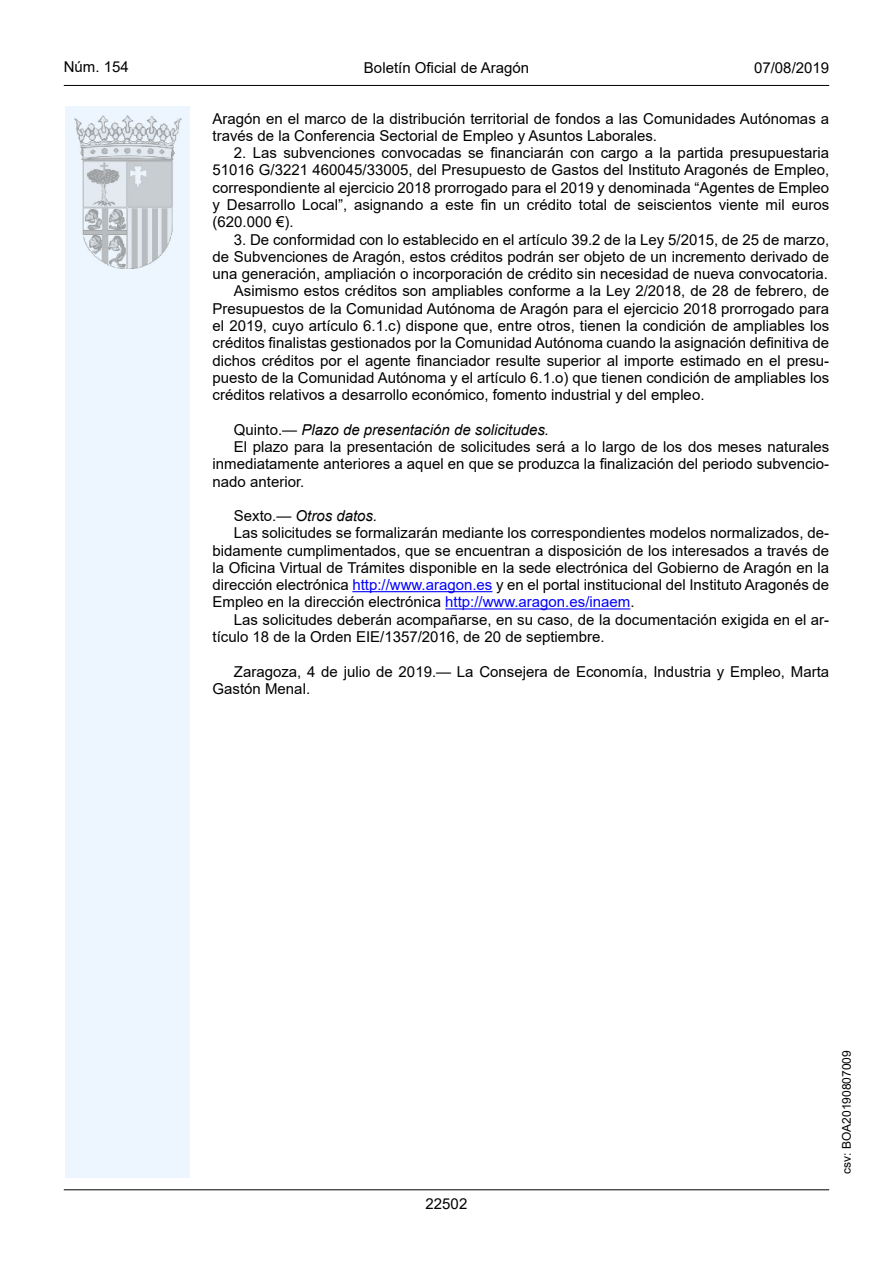
<style>
.page{position:relative;width:893px;height:1263px;background:#fff}
.page>*{position:absolute;margin:0;border:0;box-sizing:border-box;transform-origin:0 0}
.inicio_de_parrafo{font:15px/17.2px "Arial";color:#000;text-align:justify}
.inicio_de_parrafo-2{font:italic 15px "Arial";color:#000}
.estilo_head-c{font:15px "Arial";color:#000}
.estilo_head-d{font:15px "Arial MT2";color:#000}
.estilo_head-i{font:15px "Arial MT2";color:#000}
.numero_pagina{font:15px "Arial MT2";color:#000}
.estilo_head-i-2{font:12px "Arial MT2";color:#000}
.s1{font-style:normal}
.s2{color:#0200fa}
.s3{font-family:"Arial MT2"}
</style>
<div class="page">
<div style="left:65px;top:106px;width:125px;height:1072px;background:#edf6fe"></div>
<img style="left:75px;top:115px;width:106px;height:153px">
<hr style="left:64px;top:85px;width:765px;height:1px;background:#000">
<hr style="left:64px;top:1189px;width:765px;height:1px;background:#000">
<hr style="left:352px;top:591px;width:140px;height:1px;background:#0200fa">
<hr style="left:445px;top:608px;width:185px;height:1px;background:#0200fa">
<p class="estilo_head-i" style="left:64px;top:57px;width:67px">Núm. 154</p>
<p class="estilo_head-c" style="left:364px;top:57px;width:167px">Boletín Oficial de Aragón</p>
<p class="estilo_head-d" style="left:754px;top:57px;width:77px">07/08/2019</p>
<p class="inicio_de_parrafo" style="left:213px;top:110px;width:618px">Aragón en el marco de la distribución territorial de fondos a las Comunidades Autónomas a través de la Conferencia Sectorial de Empleo y Asuntos Laborales.</p>
<p class="inicio_de_parrafo" style="left:213px;top:144px;width:618px;text-indent:21px">2. Las subvenciones convocadas se financiarán con cargo a la partida presupuestaria 51016 G/3221 460045/33005, del Presupuesto de Gastos del Instituto Aragonés de Empleo, correspondiente al ejercicio 2018 prorrogado para el 2019 y denominada “Agentes de Empleo y Desarrollo Local”, asignando a este fin un crédito total de seiscientos viente mil euros (620.000 €).</p>
<p class="inicio_de_parrafo" style="left:213px;top:231px;width:618px;text-indent:21px">3. De conformidad con lo establecido en el artículo 39.2 de la Ley 5/2015, de 25 de marzo, de Subvenciones de Aragón, estos créditos podrán ser objeto de un incremento derivado de una generación, ampliación o incorporación de crédito sin necesidad de nueva convocatoria.</p>
<p class="inicio_de_parrafo" style="left:213px;top:282px;width:618px;text-indent:21px">Asimismo estos créditos son ampliables conforme a la Ley 2/2018, de 28 de febrero, de Presupuestos de la Comunidad Autónoma de Aragón para el ejercicio 2018 prorrogado para el 2019, cuyo artículo 6.1.c) dispone que, entre otros, tienen la condición de ampliables los créditos finalistas gestionados por la Comunidad Autónoma cuando la asignación definitiva de dichos créditos por el agente financiador resulte superior al importe estimado en el presu&shy;puesto de la Comunidad Autónoma y el artículo 6.1.o) que tienen condición de ampliables los créditos relativos a desarrollo económico, fomento industrial y del empleo.</p>
<p class="inicio_de_parrafo-2" style="left:234px;top:420px;width:317px"><span class="s1">Quinto.—</span> Plazo de presentación de solicitudes.</p>
<p class="inicio_de_parrafo" style="left:213px;top:438px;width:618px;text-indent:21px">El plazo para la presentación de solicitudes será a lo largo de los dos meses naturales inmediatamente anteriores a aquel en que se produzca la finalización del periodo subvencio&shy;nado anterior.</p>
<p class="inicio_de_parrafo-2" style="left:234px;top:506px;width:145px"><span class="s1">Sexto.—</span> Otros datos.</p>
<p class="inicio_de_parrafo" style="left:213px;top:524px;width:618px;text-indent:21px">Las solicitudes se formalizarán mediante los correspondientes modelos normalizados, de&shy;bidamente cumplimentados, que se encuentran a disposición de los interesados a través de la Oficina Virtual de Trámites disponible en la sede electrónica del Gobierno de Aragón en la dirección electrónica <span class="s2">http://www.aragon.es</span> y en el portal institucional del Instituto Aragonés de Empleo en la dirección electrónica <span class="s2">http://www.aragon.es/inaem</span><span class="s3">.</span></p>
<p class="inicio_de_parrafo" style="left:213px;top:611px;width:618px;text-indent:21px">Las solicitudes deberán acompañarse, en su caso, de la documentación exigida en el ar&shy;tículo 18 de la Orden EIE/1357/2016, de 20 de septiembre.</p>
<p class="inicio_de_parrafo" style="left:213px;top:663px;width:618px;text-indent:21px">Zaragoza, 4 de julio de 2019.— La Consejera de Economía, Industria y Empleo, Marta<br>Gastón Menal.</p>
<p class="numero_pagina" style="left:426px;top:1193px;width:43px">22502</p>
<p class="estilo_head-i-2" style="left:838px;top:1174px;width:125px;rotate:-90deg">csv: BOA20190807009</p>
</div>
